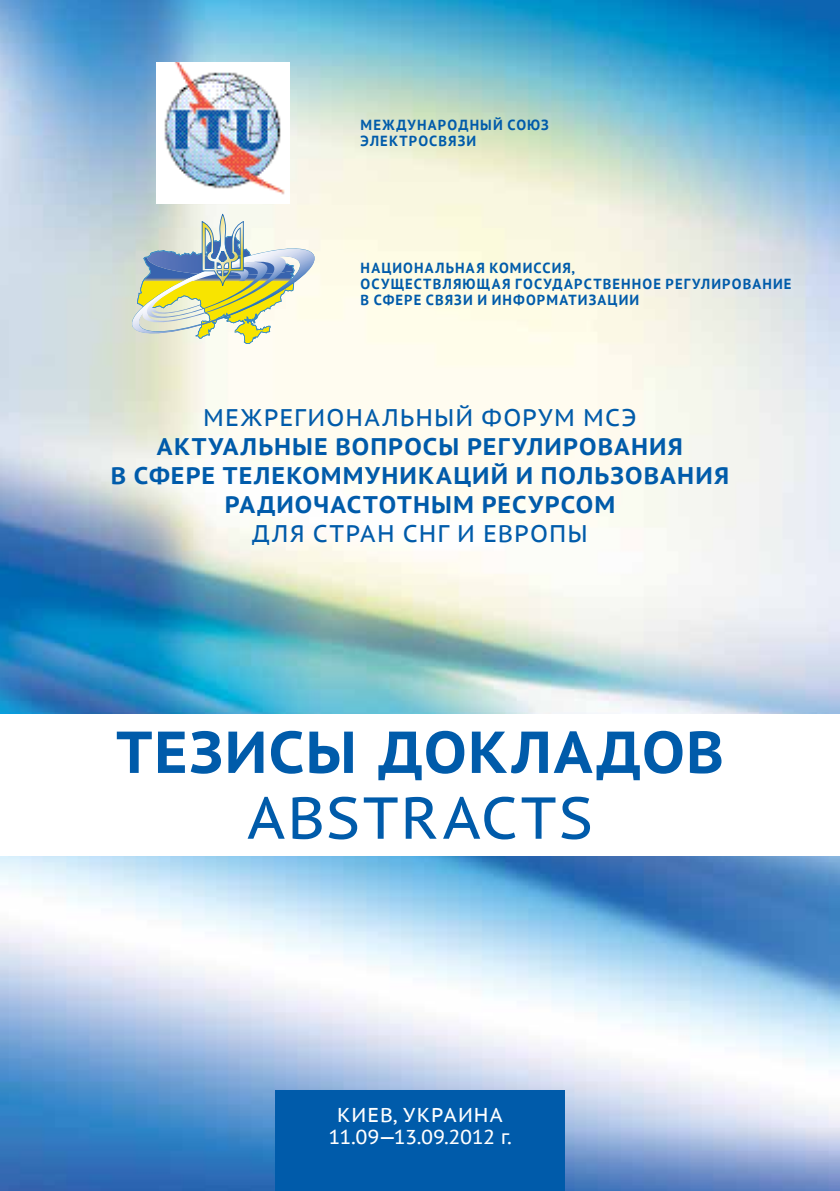
<style>
.page{position:relative;width:840px;height:1191px;background:#fff}
.page>*{position:absolute;margin:0;border:0;box-sizing:border-box;transform-origin:0 0}
.t1{font:700 59px "PT Sans Caption";letter-spacing:.02em;color:#005baa}
.t2{font:59px "PT Sans Caption";letter-spacing:.035em;color:#005baa}
.t3{font:700 24px/28.8px "PT Sans Caption";letter-spacing:.045em;color:#005baa;text-align:center}
.t4{font:24px "PT Sans Caption";letter-spacing:.045em;color:#005baa}
.t5{font:20px/22px "PT Sans Caption";letter-spacing:-.05em;color:#fff}
.t6{font:700 14.6px/16px "PT Sans";letter-spacing:.075em;color:#005baa}
</style>
<div class="page">
<img style="left:0;top:0;width:839px;height:1191px">
<img style="left:157px;top:62px;width:132px;height:141px">
<svg style="left:127px;top:214px;width:187px;height:130px"></svg>
<div style="left:0;top:714px;width:839px;height:141px;background:#fff"></div>
<div style="left:275px;top:1090px;width:289px;height:101px;background:#005baa"></div>
<p class="t6" style="left:360px;top:117px;width:190px">Международный союз электросвязи</p>
<p class="t6" style="left:360px;top:260px;width:432px">Национальная комиссия,<br>осуществляющая государственное регулирование в сфере связи и информатизации</p>
<h2 class="t4" style="left:203px;top:402px;width:435px">МЕЖРЕГИОНАЛЬНЫЙ ФОРУМ МСЭ</h2>
<h2 class="t3" style="left:111px;top:432px;width:619px">АКТУАЛЬНЫЕ ВОПРОСЫ РЕГУЛИРОВАНИЯ<br>В СФЕРЕ ТЕЛЕКОММУНИКАЦИЙ И ПОЛЬЗОВАНИЯ<br>РАДИОЧАСТОТНЫМ РЕСУРСОМ</h2>
<h2 class="t4" style="left:252px;top:517px;width:337px">ДЛЯ СТРАН СНГ И ЕВРОПЫ</h2>
<h1 class="t1" style="left:116px;top:713px;width:609px">ТЕЗИСЫ ДОКЛАДОВ</h1>
<h1 class="t2" style="left:247px;top:779px;width:347px">ABSTRACTS</h1>
<h3 class="t5" style="left:328px;top:1104px;width:185px;text-indent:65px">, Украина<br>11.09—13.09.2012 г.</h3>
<h3 class="t5" style="left:337px;top:1104px;width:29px">Киев</h3>
</div>
